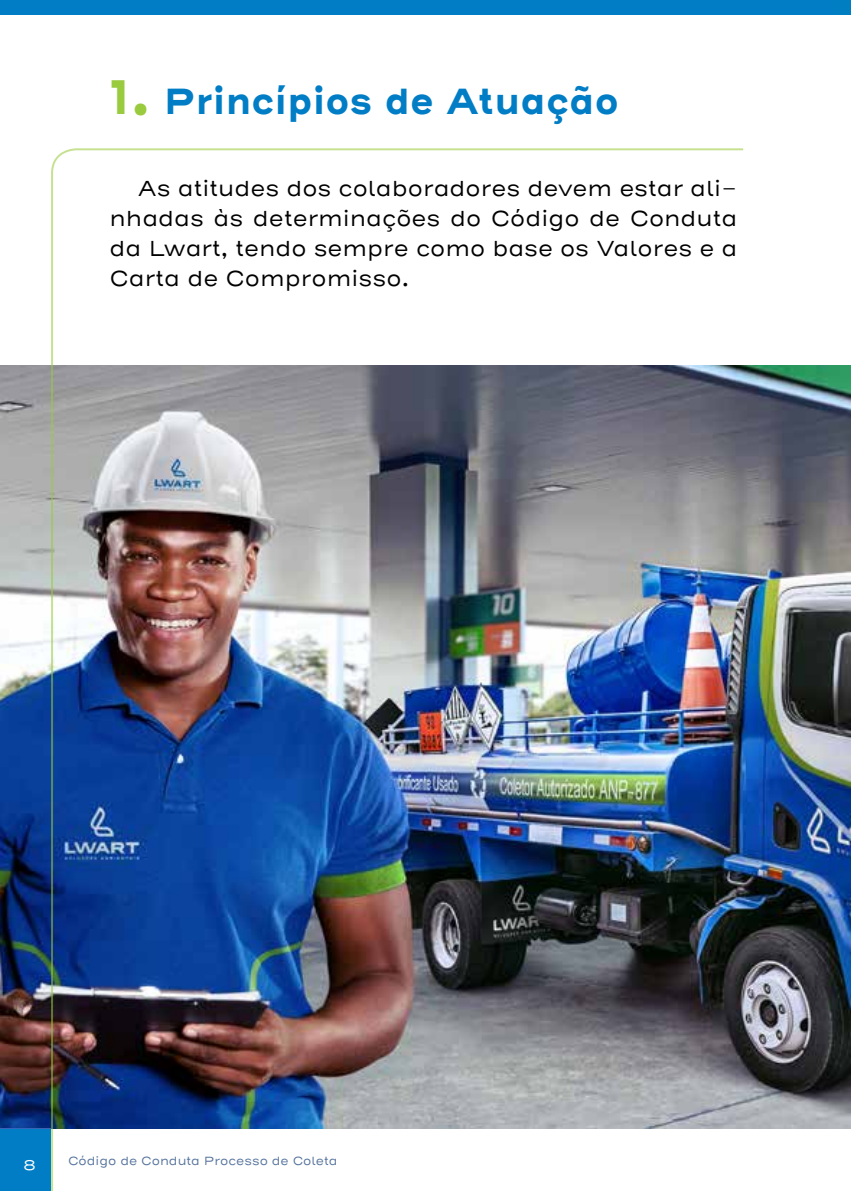
<style>
.page{position:relative;width:851px;height:1191px;background:#fff}
.page>*{position:absolute;margin:0;border:0;box-sizing:border-box;transform-origin:0 0}
.t1{font:700 36px "Henderson Sans W00 Basic";color:#007dc5}
.t2{font:22px/30px "Henderson Sans Bas";color:#000;text-align:justify}
.t3{font:14px "Henderson Sans Bas";color:#fff}
.t4{font:12px "Henderson Sans Bas";color:#56739d}
.s1{font-size:48px;color:#9aca3e}
</style>
<div class="page">
<img style="left:0;top:366px;width:850px;height:762px">
<img style="left:50px;top:148px;width:695px;height:1043px">
<div style="left:0;top:0;width:850px;height:15px;background:#007dc5"></div>
<div style="left:0;top:1128px;width:51px;height:63px;background:#007dc5"></div>
<h1 class="t1" style="left:110px;top:78px;width:510px"><span class="s1">1.</span> Princípios de Atuação</h1>
<p class="t2" style="left:110px;top:173px;width:629px;text-indent:28px">As atitudes dos colaboradores devem estar ali&shy;nhadas às determinações do Código de Conduta da Lwart, tendo sempre como base os Valores e a Carta de Compromisso.</p>
<p class="t3" style="left:23px;top:1156px;width:14px">8</p>
<p class="t4" style="left:68px;top:1152px;width:271px">Código de Conduta Processo de Coleta</p>
</div>
